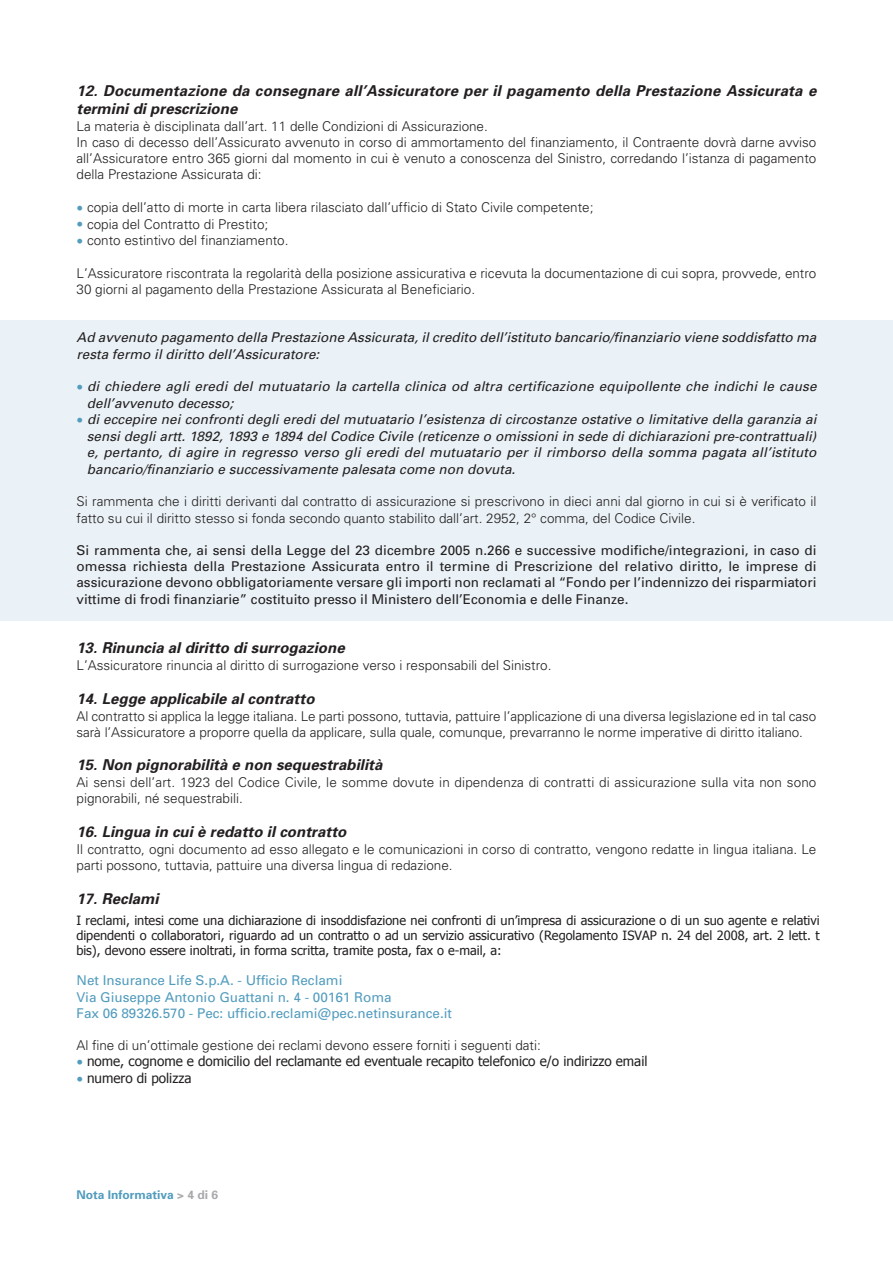
<style>
.page{position:relative;width:893px;height:1263px;background:#fff}
.page>*{position:absolute;margin:0;border:0;box-sizing:border-box;transform-origin:0 0}
.t1{font:italic 700 15px/18px "Univers";letter-spacing:.005em;color:#231f20}
.t2{font:300 13.5px/16.2px "Univers";color:#231f20}
.t3{font:italic 13.5px/16.5px "Univers";letter-spacing:.005em;color:#231f20}
.t4{font:13.5px/16.2px "Univers";color:#231f20;text-align:justify}
.t5{font:13.5px/16.2px "Univers";color:#529cbe}
.t6{font:13.5px "Tahoma";color:#231f20}
.t7{font:12.75px/15.1px "Tahoma";color:#231f20;text-align:justify}
.t8{font:700 12px "Univers";color:#529cbe}
.s1{color:#529cbe}
.s2{font-weight:300;font-style:normal;color:#529cbe}
.s3{font-family:"Univers";font-weight:300;color:#529cbe}
.s4{color:#a8a9ad}
</style>
<div class="page">
<div style="left:0;top:321px;width:893px;height:300px;background:#eaf2f7"></div>
<p class="t1" style="left:77px;top:83px;width:741px">12. Documentazione da consegnare all’Assicuratore per il pagamento della Prestazione Assicurata e termini di prescrizione</p>
<p class="t2" style="left:77px;top:119px;width:741px">La materia è disciplinata dall’art. 11 delle Condizioni di Assicurazione.<br>In caso di decesso dell’Assicurato avvenuto in corso di ammortamento del finanziamento, il Contraente dovrà darne avviso all’Assicuratore entro 365 giorni dal momento in cui è venuto a conoscenza del Sinistro, corredando l’istanza di pagamento della Prestazione Assicurata di:</p>
<p class="t2" style="left:77px;top:200px;width:518px"><span class="s1">•</span> copia dell’atto di morte in carta libera rilasciato dall’ufficio di Stato Civile competente;</p>
<p class="t2" style="left:77px;top:217px;width:193px"><span class="s1">•</span> copia del Contratto di Prestito;</p>
<p class="t2" style="left:77px;top:233px;width:214px"><span class="s1">•</span> conto estintivo del finanziamento.</p>
<p class="t2" style="left:77px;top:266px;width:741px">L’Assicuratore riscontrata la regolarità della posizione assicurativa e ricevuta la documentazione di cui sopra, provvede, entro<br>30 giorni al pagamento della Prestazione Assicurata al Beneficiario.</p>
<p class="t3" style="left:77px;top:331px;width:741px">Ad avvenuto pagamento della Prestazione Assicurata, il credito dell’istituto bancario/finanziario viene soddisfatto ma resta fermo il diritto dell’Assicuratore:</p>
<p class="t3" style="left:87px;top:379px;width:731px;text-indent:-10px"><span class="s2">•</span> di chiedere agli eredi del mutuatario la cartella clinica od altra certificazione equipollente che indichi le cause dell’avvenuto decesso;</p>
<p class="t3" style="left:87px;top:412px;width:731px;text-align:justify;text-indent:-10px"><span class="s2">•</span> di eccepire nei confronti degli eredi del mutuatario l’esistenza di circostanze ostative o limitative della garanzia ai sensi degli artt. 1892, 1893 e 1894 del Codice Civile (reticenze o omissioni in sede di dichiarazioni pre-contrattuali) e, pertanto, di agire in regresso verso gli eredi del mutuatario per il rimborso della somma pagata all’istituto bancario/finanziario e successivamente palesata come non dovuta.</p>
<p class="t2" style="left:77px;top:495px;width:741px">Si rammenta che i diritti derivanti dal contratto di assicurazione si prescrivono in dieci anni dal giorno in cui si è verificato il fatto su cui il diritto stesso si fonda secondo quanto stabilito dall’art. 2952, 2° comma, del Codice Civile.</p>
<p class="t4" style="left:77px;top:543px;width:741px">Si rammenta che, ai sensi della Legge del 23 dicembre 2005 n.266 e successive modifiche/integrazioni, in caso di omessa richiesta della Prestazione Assicurata entro il termine di Prescrizione del relativo diritto, le imprese di assicurazione devono obbligatoriamente versare gli importi non reclamati al “Fondo per l’indennizzo dei risparmiatori vittime di frodi finanziarie” costituito presso il Ministero dell’Economia e delle Finanze.</p>
<p class="t1" style="left:77px;top:640px;width:270px">13. Rinuncia al diritto di surrogazione</p>
<p class="t2" style="left:77px;top:659px;width:476px">L’Assicuratore rinuncia al diritto di surrogazione verso i responsabili del Sinistro.</p>
<p class="t1" style="left:77px;top:691px;width:239px">14. Legge applicabile al contratto</p>
<p class="t2" style="left:77px;top:709px;width:741px">Al contratto si applica la legge italiana. Le parti possono, tuttavia, pattuire l’applicazione di una diversa legislazione ed in tal caso sarà l’Assicuratore a proporre quella da applicare, sulla quale, comunque, prevarranno le norme imperative di diritto italiano.</p>
<p class="t1" style="left:77px;top:757px;width:307px">15. Non pignorabilità e non sequestrabilità</p>
<p class="t2" style="left:77px;top:776px;width:741px">Ai sensi dell’art. 1923 del Codice Civile, le somme dovute in dipendenza di contratti di assicurazione sulla vita non sono pignorabili, né sequestrabili.</p>
<p class="t1" style="left:77px;top:824px;width:271px">16. Lingua in cui è redatto il contratto</p>
<p class="t2" style="left:77px;top:842px;width:741px">Il contratto, ogni documento ad esso allegato e le comunicazioni in corso di contratto, vengono redatte in lingua italiana. Le parti possono, tuttavia, pattuire una diversa lingua di redazione.</p>
<p class="t1" style="left:77px;top:890px;width:84px">17. Reclami</p>
<p class="t7" style="left:76px;top:912px;width:745px">I reclami, intesi come una dichiarazione di insoddisfazione nei confronti di un’impresa di assicurazione o di un suo agente e relativi dipendenti o collaboratori, riguardo ad un contratto o ad un servizio assicurativo (Regolamento ISVAP n. 24 del 2008, art. 2 lett. t bis), devono essere inoltrati, in forma scritta, tramite posta, fax o e-mail, a:</p>
<p class="t5" style="left:77px;top:974px;width:377px">Net Insurance Life S.p.A. - Ufficio Reclami<br>Via Giuseppe Antonio Guattani n. 4 - 00161 Roma<br>Fax 06 89326.570 - Pec: ufficio.reclami@pec.netinsurance.it</p>
<p class="t2" style="left:77px;top:1038px;width:466px">Al fine di un’ottimale gestione dei reclami devono essere forniti i seguenti dati:</p>
<p class="t6" style="left:77px;top:1052px;width:573px"><span class="s3">•</span> nome, cognome e domicilio del reclamante ed eventuale recapito telefonico e/o indirizzo email</p>
<p class="t6" style="left:77px;top:1069px;width:116px"><span class="s3">•</span> numero di polizza</p>
<p class="t8" style="left:77px;top:1191px;width:143px">Nota Informativa <span class="s4">&gt; 4 di 6</span></p>
</div>
